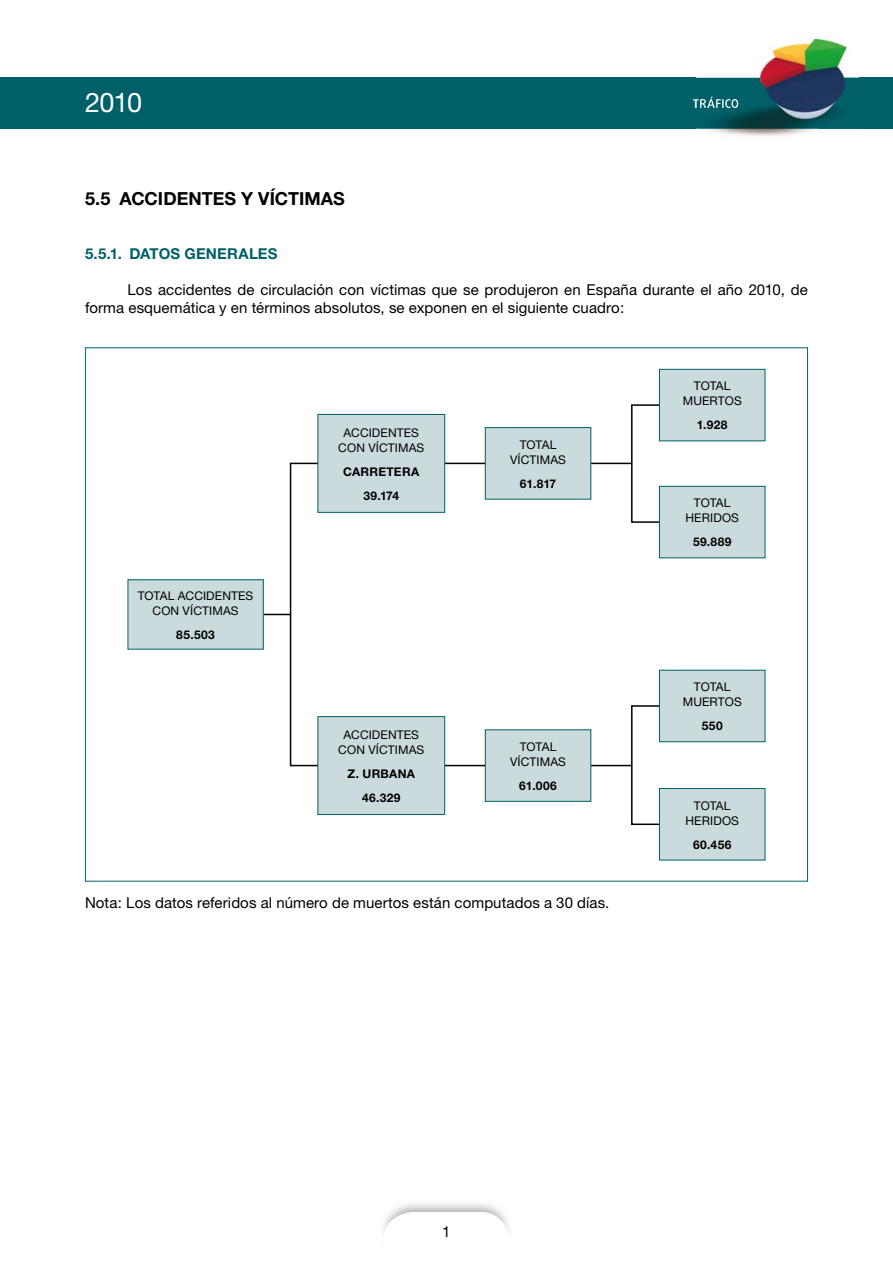
<style>
.page{position:relative;width:893px;height:1263px;background:#fff}
.page>*{position:absolute;margin:0;border:0;box-sizing:border-box;transform-origin:0 0}
.t1{font:27px "Helvetica Neue";color:#fff}
.t2{font:700 18px "Helvetica Neue";color:#000}
.t3{font:15px/18px "Helvetica Neue";letter-spacing:.005em;color:#000}
.t4{font:700 15px "Helvetica Neue";letter-spacing:.015em;color:#006069}
.t5{font:12px/15px "Helvetica Neue";letter-spacing:.005em;color:#000;text-align:center}
.t6{font:700 12px/24px "Helvetica Neue";letter-spacing:.025em;color:#000;text-align:center}
</style>
<div class="page">
<svg style="left:383px;top:1212px;width:127px;height:26px"></svg>
<div style="left:0;top:78px;width:893px;height:51px;background:#006069"></div>
<img style="left:696px;top:37px;width:122px;height:41px">
<img style="left:818px;top:38px;width:41px;height:40px">
<img style="left:696px;top:78px;width:163px;height:51px">
<img style="left:696px;top:97px;width:42px;height:11px">
<hr style="left:254px;top:614px;width:37px;height:1px;background:#000">
<div style="left:290px;top:463px;width:343px;height:303px;border:2px solid #000"></div>
<div style="left:631px;top:404px;width:41px;height:119px;border:2px solid #000"></div>
<div style="left:631px;top:705px;width:41px;height:120px;border:2px solid #000"></div>
<div style="left:659px;top:369px;width:106px;height:72px;background:#cbdbdd"></div>
<div style="left:659px;top:369px;width:106px;height:72px;border:1px solid #006069"></div>
<div style="left:659px;top:486px;width:106px;height:72px;background:#cbdbdd"></div>
<div style="left:659px;top:486px;width:106px;height:72px;border:1px solid #006069"></div>
<div style="left:659px;top:670px;width:106px;height:72px;background:#cbdbdd"></div>
<div style="left:659px;top:670px;width:106px;height:72px;border:1px solid #006069"></div>
<div style="left:659px;top:788px;width:106px;height:72px;background:#cbdbdd"></div>
<div style="left:659px;top:788px;width:106px;height:72px;border:1px solid #006069"></div>
<div style="left:318px;top:414px;width:127px;height:98px;background:#cbdbdd"></div>
<div style="left:317px;top:414px;width:128px;height:99px;border:1px solid #006069"></div>
<div style="left:318px;top:717px;width:127px;height:97px;background:#cbdbdd"></div>
<div style="left:317px;top:716px;width:128px;height:99px;border:1px solid #006069"></div>
<div style="left:485px;top:428px;width:106px;height:71px;background:#cbdbdd"></div>
<div style="left:485px;top:427px;width:106px;height:72px;border:1px solid #006069"></div>
<div style="left:485px;top:730px;width:106px;height:71px;background:#cbdbdd"></div>
<div style="left:485px;top:729px;width:106px;height:73px;border:1px solid #006069"></div>
<div style="left:128px;top:580px;width:135px;height:69px;background:#cbdbdd"></div>
<div style="left:128px;top:579px;width:136px;height:70px;border:1px solid #006069"></div>
<h1 class="t1" style="left:85px;top:87px;width:58px">2010</h1>
<p class="t2" style="left:85px;top:188px;width:261px">5.5 ACCIDENTES Y VÍCTIMAS</p>
<p class="t4" style="left:85px;top:245px;width:194px">5.5.1. DATOS GENERALES</p>
<p class="t3" style="left:85px;top:281px;width:724px;text-indent:43px">Los accidentes de circulación con víctimas que se produjeron en España durante el año 2010, de forma esquemática y en términos absolutos, se exponen en el siguiente cuadro:</p>
<p class="t5" style="left:138px;top:588px;width:117px">TOTAL ACCIDENTES<br>CON VÍCTIMAS</p>
<p class="t6" style="left:176px;top:622px;width:40px">85.503</p>
<p class="t5" style="left:338px;top:425px;width:88px">ACCIDENTES<br>CON VÍCTIMAS</p>
<p class="t6" style="left:343px;top:459px;width:78px">CARRETERA<br>39.174</p>
<p class="t5" style="left:338px;top:727px;width:88px">ACCIDENTES<br>CON VÍCTIMAS</p>
<p class="t6" style="left:348px;top:761px;width:69px">Z. URBANA<br>46.329</p>
<p class="t5" style="left:510px;top:437px;width:57px">TOTAL<br>VÍCTIMAS</p>
<p class="t6" style="left:520px;top:471px;width:38px">61.817</p>
<p class="t5" style="left:510px;top:739px;width:57px">TOTAL<br>VÍCTIMAS</p>
<p class="t6" style="left:519px;top:773px;width:39px">61.006</p>
<p class="t3" style="left:85px;top:893px;width:526px">Nota: Los datos referidos al número de muertos están computados a 30 días.</p>
<p class="t5" style="left:683px;top:378px;width:61px">TOTAL<br>MUERTOS</p>
<p class="t6" style="left:697px;top:413px;width:32px">1.928</p>
<p class="t5" style="left:685px;top:495px;width:55px">TOTAL<br>HERIDOS</p>
<p class="t6" style="left:693px;top:530px;width:40px">59.889</p>
<p class="t5" style="left:683px;top:679px;width:61px">TOTAL<br>MUERTOS</p>
<p class="t6" style="left:702px;top:714px;width:22px">550</p>
<p class="t5" style="left:685px;top:797px;width:55px">TOTAL<br>HERIDOS</p>
<p class="t6" style="left:693px;top:832px;width:40px">60.456</p>
<p class="t3" style="left:442px;top:1222px;width:10px">1</p>
</div>
